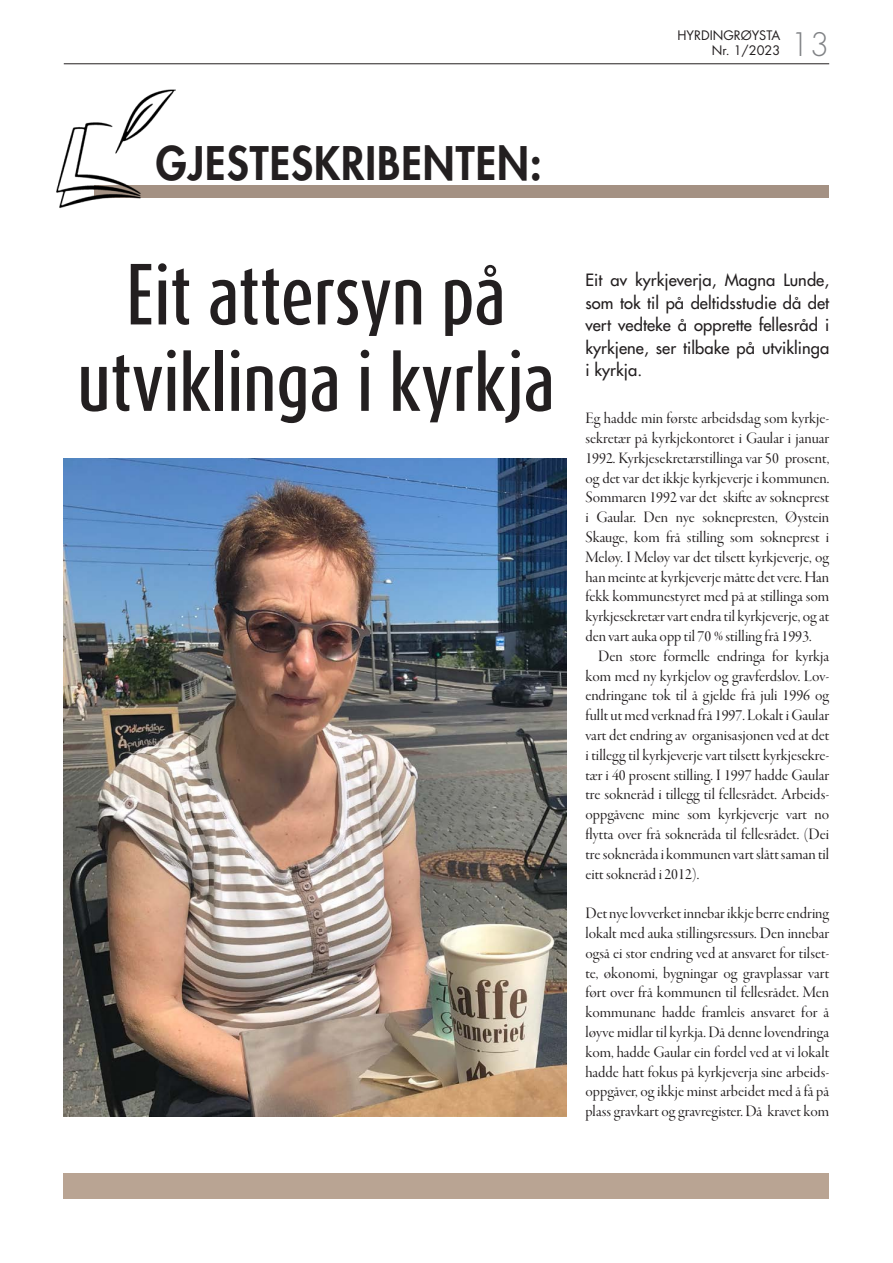
<style>
.page{position:relative;width:893px;height:1263px;background:#fff}
.page>*{position:absolute;margin:0;border:0;box-sizing:border-box;transform-origin:0 0}
.t1{font:500 72px/86.4px "Dax Compact Pro";letter-spacing:-.01em;color:#231f20;text-align:center}
.t2{font:800 45px "Futura Std";letter-spacing:.025em;color:#231f20;scale:.93 1}
.t3{font:300 31.5px "Futura Std";color:#808285}
.t4{font:16.5px/19.8px "Garamond Premr Pro Disp";color:#231f20;text-align:justify}
.t5{font:500 16.5px/22.5px "Futura Std";letter-spacing:.005em;color:#231f20;text-align:justify}
.t6{font:12.75px/15.3px "Futura Std";color:#231f20;text-align:right}
</style>
<div class="page">
<hr style="left:64px;top:64px;width:765px;height:1px;background:#231f20">
<div style="left:95px;top:185px;width:734px;height:13px;background:#a49183"></div>
<div style="left:64px;top:1174px;width:765px;height:25px;background:#b9a493"></div>
<img style="left:64px;top:459px;width:503px;height:658px">
<img style="left:56px;top:89px;width:120px;height:119px">
<p class="t6" style="left:677px;top:28px;width:104px">HYRDINGRØYSTA<br>Nr. 1/2023</p>
<h3 class="t3" style="left:790px;top:25px;width:41px">13</h3>
<h2 class="t2" style="left:156px;top:134px;width:417px">GJESTESKRIBENTEN:</h2>
<h1 class="t1" style="left:77px;top:252px;width:480px">Eit attersyn på utviklinga i kyrkja</h1>
<p class="t5" style="left:585px;top:269px;width:245px">Eit av kyrkjeverja, Magna Lunde, som tok til på deltidsstudie då det vert vedteke å opprette fellesråd i kyrkjene, ser tilbake på utviklinga i kyrkja.</p>
<p class="t4" style="left:585px;top:409px;width:245px">Eg hadde min første arbeidsdag som kyrkje&shy;sekretær på kyrkjekontoret i Gaular i januar 1992. Kyrkjesekretærstillinga var 50 prosent, og det var det ikkje kyrkjeverje i kommunen.<br>Sommaren 1992 var det skifte av sokneprest i Gaular. Den nye soknepresten, Øystein Skauge, kom frå stilling som sokneprest i Meløy. I Meløy var det tilsett kyrkjeverje, og han meinte at kyrkjeverje måtte det vere. Han fekk kommunestyret med på at stillinga som kyrkjesekretær vart endra til kyrkjeverje, og at den vart auka opp til 70 % stilling frå 1993.</p>
<p class="t4" style="left:585px;top:646px;width:245px;text-indent:13px">Den store formelle endringa for kyrkja kom med ny kyrkjelov og gravferdslov. Lov&shy;endringane tok til å gjelde frå juli 1996 og fullt ut med verknad frå 1997. Lokalt i Gaular vart det endring av organisasjonen ved at det i tillegg til kyrkjeverje vart tilsett kyrkjesekre&shy;tær i 40 prosent stilling. I 1997 hadde Gaular tre sokneråd i tillegg til fellesrådet. Arbeids&shy;oppgåvene mine som kyrkjeverje vart no flytta over frå sokneråda til fellesrådet. (Dei tre sokneråda i kommunen vart slått saman til eitt sokneråd i 2012).</p>
<p class="t4" style="left:585px;top:904px;width:245px">Det nye lovverket innebar ikkje berre endring lokalt med auka stillingsressurs. Den innebar også ei stor endring ved at ansvaret for tilset&shy;te, økonomi, bygningar og gravplassar vart ført over frå kommunen til fellesrådet. Men kommunane hadde framleis ansvaret for å løyve midlar til kyrkja. Då denne lovendringa kom, hadde Gaular ein fordel ved at vi lokalt hadde hatt fokus på kyrkjeverja sine arbeids&shy;oppgåver, og ikkje minst arbeidet med å få på plass gravkart og gravregister. Då kravet kom</p>
</div>
